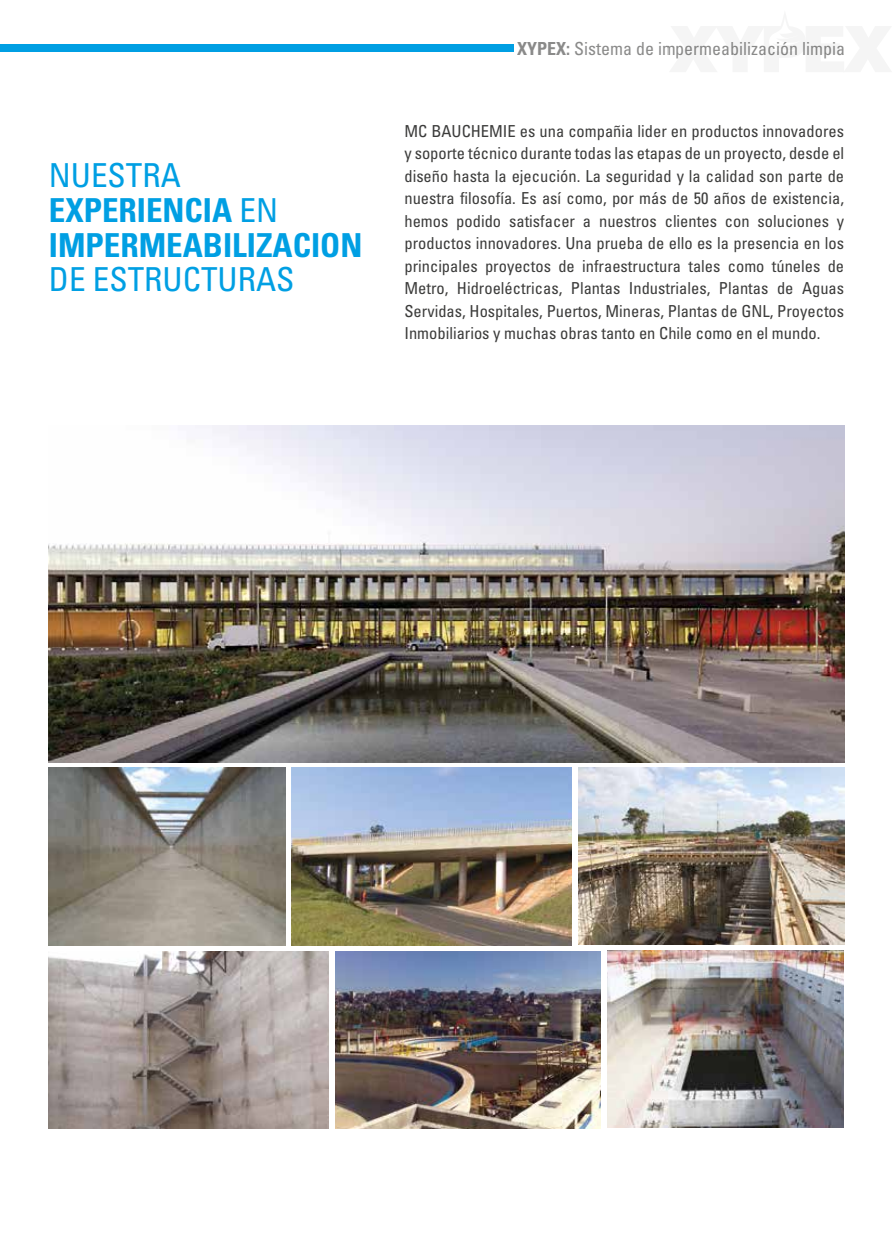
<style>
.page{position:relative;width:893px;height:1234px;background:#fff}
.page>*{position:absolute;margin:0;border:0;box-sizing:border-box;transform-origin:0 0}
.t1{font:700 condensed 33px/34.5px "Univers";color:#009fe3}
.t2{font:condensed 33px "Univers";color:#009fe3}
.t3{font:condensed 18px "Univers";color:#3c3c3b}
.t4{font:condensed 16.5px/22.5px "Univers";color:#3c3c3b;text-align:justify}
.s1{font-weight:400}
.s2{font-weight:700}
</style>
<div class="page">
<img style="left:292px;top:767px;width:280px;height:177px">
<div style="left:0;top:44px;width:514px;height:8px;background:#009fe3"></div>
<img style="left:49px;top:426px;width:795px;height:335px">
<img style="left:49px;top:767px;width:236px;height:178px">
<img style="left:579px;top:767px;width:265px;height:177px">
<img style="left:608px;top:950px;width:235px;height:177px">
<img style="left:335px;top:951px;width:265px;height:176px">
<img style="left:49px;top:951px;width:280px;height:177px">
<h1 class="t1" style="left:49px;top:158px;width:315px"><span class="s1">NUESTRA<br></span>EXPERIENCIA <span class="s1">EN<br></span>IMPERMEABILIZACION</h1>
<h1 class="t2" style="left:49px;top:258px;width:247px">DE ESTRUCTURAS</h1>
<p class="t3" style="left:517px;top:37px;width:329px"><span class="s2">XYPEX:</span> Sistema de impermeabilización limpia</p>
<p class="t4" style="left:404px;top:119px;width:441px">MC BAUCHEMIE es una compañia lider en productos innovadores y soporte técnico durante todas las etapas de un proyecto, desde el diseño hasta la ejecución. La seguridad y la calidad son parte de nuestra filosofía. Es así como, por más de 50 años de existencia, hemos podido satisfacer a nuestros clientes con soluciones y productos innovadores. Una prueba de ello es la presencia en los principales proyectos de infraestructura tales como túneles de Metro, Hidroeléctricas, Plantas Industriales, Plantas de Aguas Servidas, Hospitales, Puertos, Mineras, Plantas de GNL, Proyectos Inmobiliarios y muchas obras tanto en Chile como en el mundo.</p>
</div>
